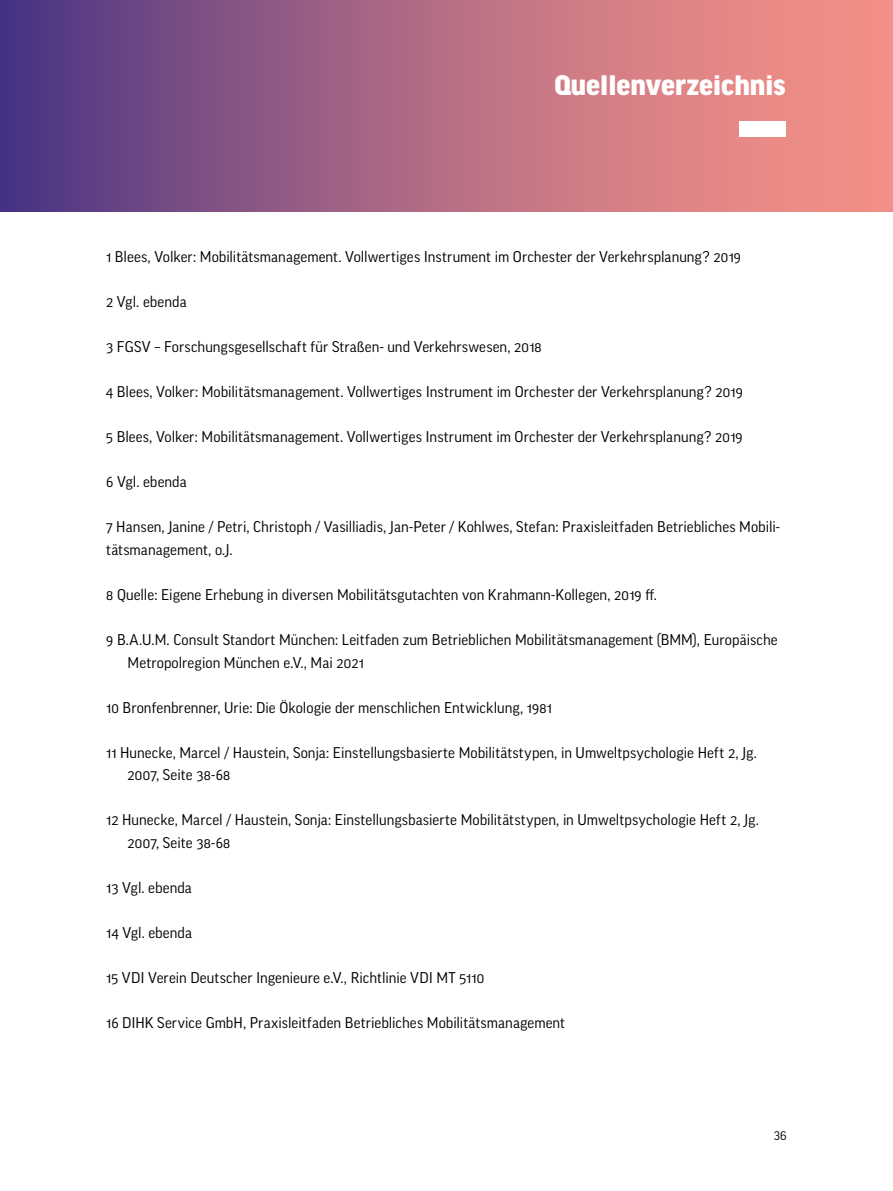
<style>
.page{position:relative;width:893px;height:1191px;background:#fff}
.page>*{position:absolute;margin:0;border:0;box-sizing:border-box;transform-origin:0 0}
.t1{font:900 30px "Good Headline Pro";color:#fff}
.t2{font:15px/22.5px "Good Pro";letter-spacing:.005em;color:#000}
.t3{font:12px "Good Pro";color:#000}
</style>
<div class="page">
<svg style="left:0;top:0;width:893px;height:212px;background:#a86784"></svg>
<div style="left:739px;top:121px;width:47px;height:16px;background:#fff"></div>
<h1 class="t1" style="left:554px;top:71px;width:233px">Quellenverzeichnis</h1>
<p class="t2" style="left:106px;top:246px;width:636px">1 Blees, Volker: Mobilitätsmanagement. Vollwertiges Instrument im Orchester der Verkehrsplanung? 2019</p>
<p class="t2" style="left:106px;top:291px;width:82px">2 Vgl. ebenda</p>
<p class="t2" style="left:106px;top:336px;width:437px">3 FGSV – Forschungsgesellschaft für Straßen- und Verkehrswesen, 2018</p>
<p class="t2" style="left:106px;top:381px;width:638px">4 Blees, Volker: Mobilitätsmanagement. Vollwertiges Instrument im Orchester der Verkehrsplanung? 2019</p>
<p class="t2" style="left:106px;top:426px;width:638px">5 Blees, Volker: Mobilitätsmanagement. Vollwertiges Instrument im Orchester der Verkehrsplanung? 2019</p>
<p class="t2" style="left:106px;top:471px;width:82px">6 Vgl. ebenda</p>
<p class="t2" style="left:106px;top:516px;width:675px">7 Hansen, Janine / Petri, Christoph / Vasilliadis, Jan-Peter / Kohlwes, Stefan: Praxisleitfaden Betriebliches Mobili&shy;tätsmanagement, o.J.</p>
<p class="t2" style="left:106px;top:583px;width:552px">8 Quelle: Eigene Erhebung in diversen Mobilitätsgutachten von Krahmann-Kollegen, 2019 ff.</p>
<p class="t2" style="left:128px;top:628px;width:652px;text-indent:-21px">9 B.A.U.M. Consult Standort München: Leitfaden zum Betrieblichen Mobilitätsmanagement (BMM), Europäische<br>Metropolregion München e.V., Mai 2021</p>
<p class="t2" style="left:106px;top:696px;width:447px">10 Bronfenbrenner, Urie: Die Ökologie der menschlichen Entwicklung, 1981</p>
<p class="t2" style="left:128px;top:741px;width:631px;text-indent:-21px">11 Hunecke, Marcel / Haustein, Sonja: Einstellungsbasierte Mobilitätstypen, in Umweltpsychologie Heft 2, Jg.<br>2007, Seite 38-68</p>
<p class="t2" style="left:128px;top:808px;width:633px;text-indent:-21px">12 Hunecke, Marcel / Haustein, Sonja: Einstellungsbasierte Mobilitätstypen, in Umweltpsychologie Heft 2, Jg.<br>2007, Seite 38-68</p>
<p class="t2" style="left:106px;top:876px;width:87px">13 Vgl. ebenda</p>
<p class="t2" style="left:106px;top:921px;width:87px">14 Vgl. ebenda</p>
<p class="t2" style="left:106px;top:966px;width:379px">15 VDI Verein Deutscher Ingenieure e.V., Richtlinie VDI MT 5110</p>
<p class="t2" style="left:106px;top:1011px;width:460px">16 DIHK Service GmbH, Praxisleitfaden Betriebliches Mobilitätsmanagement</p>
<p class="t3" style="left:774px;top:1129px;width:14px">36</p>
</div>
